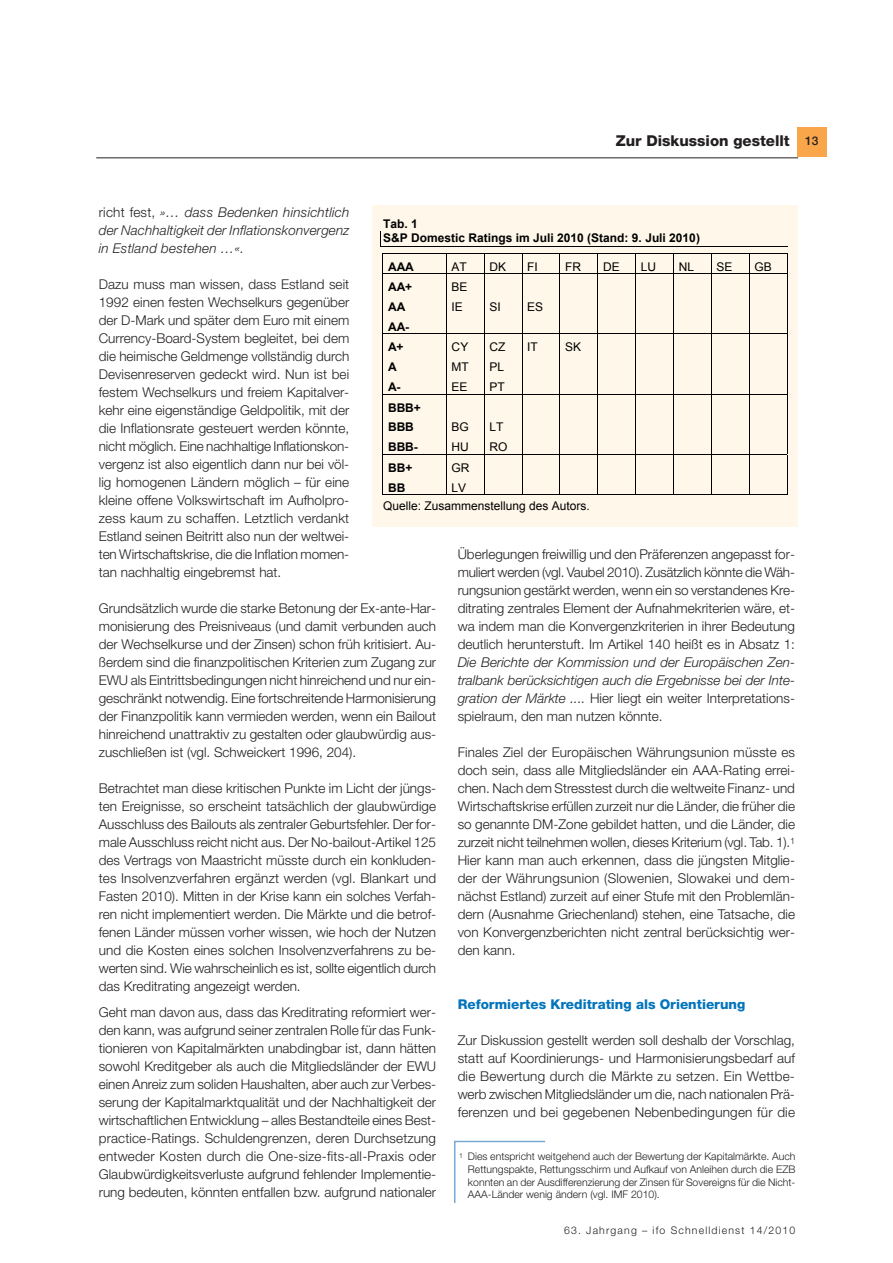
<style>
.page{position:relative;width:893px;height:1263px;background:#fff}
.page>*{position:absolute;margin:0;border:0;box-sizing:border-box;transform-origin:0 0}
.t1{font:800 15px "Helvetica Neue LT Std";color:#231f20}
.t2{font:300 13.5px/18px "Helvetica Neue LT Std";color:#231f20;text-align:justify}
.t3{font:italic 300 13.5px/18px "Helvetica Neue LT Std";letter-spacing:.005em;color:#231f20;text-align:justify}
.t4{font:800 13.5px "Helvetica Neue LT Std";color:#0074bc}
.t5{font:12px/18.1px "Arial";color:#000}
.t6{font:700 12px/13.8px "Arial";color:#000}
.t7{font:500 12px "Helvetica Neue LT Std";color:#231f20}
.t8{font:300 10.5px/12.8px "Helvetica Neue LT Std";color:#231f20;text-align:justify}
.t9{font:300 10.5px "Helvetica Neue LT Std";letter-spacing:.11em;color:#231f20}
.s1{font-style:normal}
</style>
<div class="page">
<hr style="left:96px;top:157px;width:702px;height:1px;background:#231f20">
<div style="left:796px;top:128px;width:30px;height:29px;background:#f9a64a"></div>
<div style="left:372px;top:206px;width:425px;height:321px;background:#fef7ea"></div>
<hr style="left:380px;top:246px;width:408px;height:1px;background:#000">
<svg style="left:380px;top:231px;width:1px;height:15px"></svg>
<hr style="left:382px;top:253px;width:405px;height:1px;background:#000">
<hr style="left:382px;top:273px;width:405px;height:1px;background:#000">
<hr style="left:382px;top:334px;width:405px;height:1px;background:#000">
<hr style="left:382px;top:394px;width:405px;height:1px;background:#000">
<hr style="left:382px;top:454px;width:405px;height:1px;background:#000">
<svg style="left:382px;top:254px;width:1px;height:240px"></svg>
<hr style="left:382px;top:494px;width:64px;height:1px;background:#000">
<svg style="left:446px;top:254px;width:1px;height:240px"></svg>
<hr style="left:446px;top:494px;width:38px;height:1px;background:#000">
<svg style="left:484px;top:254px;width:1px;height:240px"></svg>
<hr style="left:484px;top:494px;width:37px;height:1px;background:#000">
<hr style="left:522px;top:494px;width:37px;height:1px;background:#000">
<svg style="left:559px;top:254px;width:1px;height:241px"></svg>
<hr style="left:560px;top:494px;width:37px;height:1px;background:#000">
<svg style="left:597px;top:254px;width:1px;height:241px"></svg>
<hr style="left:598px;top:494px;width:37px;height:1px;background:#000">
<svg style="left:635px;top:254px;width:1px;height:241px"></svg>
<hr style="left:636px;top:494px;width:37px;height:1px;background:#000">
<svg style="left:673px;top:254px;width:1px;height:240px"></svg>
<hr style="left:673px;top:494px;width:38px;height:1px;background:#000">
<svg style="left:711px;top:254px;width:1px;height:240px"></svg>
<hr style="left:711px;top:494px;width:37px;height:1px;background:#000">
<hr style="left:749px;top:494px;width:37px;height:1px;background:#000">
<svg style="left:454px;top:1140px;width:92px;height:63px"></svg>
<p class="t1" style="left:615px;top:135px;width:175px">Zur Diskussion gestellt</p>
<p class="t7" style="left:805px;top:136px;width:15px">13</p>
<p class="t3" style="left:99px;top:204px;width:252px"><span class="s1">richt fest,</span> »… dass Bedenken hinsichtlich der Nachhaltigkeit der Inflationskonvergenz in Estland bestehen …«.</p>
<p class="t2" style="left:99px;top:276px;width:252px">Dazu muss man wissen, dass Estland seit 1992 einen festen Wechselkurs gegenüber der D-Mark und später dem Euro mit einem Currency-Board-System begleitet, bei dem die heimische Geldmenge vollständig durch Devisenreserven gedeckt wird. Nun ist bei festem Wechselkurs und freiem Kapitalver&shy;kehr eine eigenständige Geldpolitik, mit der die Inflationsrate gesteuert werden könnte, nicht möglich. Eine nachhaltige Inflationskon&shy;vergenz ist also eigentlich dann nur bei völ&shy;lig homogenen Ländern möglich – für eine kleine offene Volkswirtschaft im Aufholpro&shy;zess kaum zu schaffen. Letztlich verdankt Estland seinen Beitritt also nun der weltwei&shy;ten Wirtschaftskrise, die die Inflation momen&shy;tan nachhaltig eingebremst hat.</p>
<p class="t2" style="left:99px;top:600px;width:339px">Grundsätzlich wurde die starke Betonung der Ex-ante-Har&shy;monisierung des Preisniveaus (und damit verbunden auch der Wechselkurse und der Zinsen) schon früh kritisiert. Au&shy;ßerdem sind die finanzpolitischen Kriterien zum Zugang zur EWU als Eintrittsbedingungen nicht hinreichend und nur ein&shy;geschränkt notwendig. Eine fortschreitende Harmonisierung der Finanzpolitik kann vermieden werden, wenn ein Bailout hinreichend unattraktiv zu gestalten oder glaubwürdig aus&shy;zuschließen ist (vgl. Schweickert 1996, 204).</p>
<p class="t2" style="left:99px;top:780px;width:339px">Betrachtet man diese kritischen Punkte im Licht der jüngs&shy;ten Ereignisse, so erscheint tatsächlich der glaubwürdige Ausschluss des Bailouts als zentraler Geburtsfehler. Der for&shy;male Ausschluss reicht nicht aus. Der No-bailout-Artikel 125 des Vertrags von Maastricht müsste durch ein konkluden&shy;tes Insolvenzverfahren ergänzt werden (vgl. Blankart und Fasten 2010). Mitten in der Krise kann ein solches Verfah&shy;ren nicht implementiert werden. Die Märkte und die betrof&shy;fenen Länder müssen vorher wissen, wie hoch der Nutzen und die Kosten eines solchen Insolvenzverfahrens zu be&shy;werten sind. Wie wahrscheinlich es ist, sollte eigentlich durch das Kreditrating angezeigt werden.</p>
<p class="t2" style="left:99px;top:1005px;width:339px">Geht man davon aus, dass das Kreditrating reformiert wer&shy;den kann, was aufgrund seiner zentralen Rolle für das Funk&shy;tionieren von Kapitalmärkten unabdingbar ist, dann hätten sowohl Kreditgeber als auch die Mitgliedsländer der EWU einen Anreiz zum soliden Haushalten, aber auch zur Verbes&shy;serung der Kapitalmarktqualität und der Nachhaltigkeit der wirtschaftlichen Entwicklung – alles Bestandteile eines Best&shy;practice-Ratings. Schuldengrenzen, deren Durchsetzung entweder Kosten durch die One-size-fits-all-Praxis oder Glaubwürdigkeitsverluste aufgrund fehlender Implementie&shy;rung bedeuten, könnten entfallen bzw. aufgrund nationaler</p>
<p class="t6" style="left:383px;top:217px;width:318px">Tab. 1<br>S&amp;P Domestic Ratings im Juli 2010 (Stand: 9. Juli 2010)</p>
<p class="t6" style="left:388px;top:260px;width:27px">AAA</p>
<p class="t5" style="left:451px;top:258px;width:17px">AT</p>
<p class="t5" style="left:489px;top:258px;width:18px">DK</p>
<p class="t5" style="left:527px;top:258px;width:12px">FI</p>
<p class="t5" style="left:565px;top:258px;width:17px">FR</p>
<p class="t5" style="left:603px;top:258px;width:18px">DE</p>
<p class="t5" style="left:641px;top:258px;width:17px">LU</p>
<p class="t5" style="left:678px;top:258px;width:17px">NL</p>
<p class="t5" style="left:716px;top:258px;width:17px">SE</p>
<p class="t5" style="left:754px;top:258px;width:19px">GB</p>
<p class="t6" style="left:388px;top:280px;width:26px">AA+</p>
<p class="t5" style="left:451px;top:278px;width:17px">BE</p>
<p class="t6" style="left:388px;top:300px;width:19px">AA</p>
<p class="t5" style="left:451px;top:298px;width:13px">IE</p>
<p class="t5" style="left:489px;top:298px;width:13px">SI</p>
<p class="t5" style="left:527px;top:298px;width:17px">ES</p>
<p class="t6" style="left:388px;top:316px;width:23px;line-height:20.5px">AA-<br>A+</p>
<p class="t5" style="left:451px;top:338px;width:18px">CY</p>
<p class="t5" style="left:489px;top:338px;width:17px">CZ</p>
<p class="t5" style="left:527px;top:338px;width:12px">IT</p>
<p class="t5" style="left:565px;top:338px;width:17px">SK</p>
<p class="t6" style="left:388px;top:360px;width:10px">A</p>
<p class="t5" style="left:451px;top:358px;width:19px">MT</p>
<p class="t5" style="left:489px;top:358px;width:16px">PL</p>
<p class="t6" style="left:388px;top:380px;width:14px">A-</p>
<p class="t5" style="left:451px;top:378px;width:17px">EE</p>
<p class="t5" style="left:489px;top:378px;width:17px">PT</p>
<p class="t6" style="left:388px;top:398px;width:34px;line-height:19.8px">BBB+<br>BBB</p>
<p class="t5" style="left:451px;top:418px;width:19px">BG</p>
<p class="t5" style="left:489px;top:418px;width:15px">LT</p>
<p class="t6" style="left:388px;top:440px;width:31px">BBB-</p>
<p class="t5" style="left:451px;top:438px;width:19px">HU</p>
<p class="t5" style="left:489px;top:438px;width:19px">RO</p>
<p class="t6" style="left:388px;top:461px;width:26px">BB+</p>
<p class="t5" style="left:451px;top:458px;width:19px">GR</p>
<p class="t6" style="left:388px;top:480px;width:19px">BB</p>
<p class="t5" style="left:383px;top:478px;width:208px;text-indent:68px">LV<br>Quelle: Zusammenstellung des Autors.</p>
<p class="t2" style="left:457px;top:547px;width:339px">Überlegungen freiwillig und den Präferenzen angepasst for&shy;muliert werden (vgl. Vaubel 2010). Zusätzlich könnte die Wäh&shy;rungsunion gestärkt werden, wenn ein so verstandenes Kre&shy;ditrating zentrales Element der Aufnahmekriterien wäre, et&shy;wa indem man die Konvergenzkriterien in ihrer Bedeutung deutlich herunterstuft. Im Artikel 140 heißt es in Absatz 1:</p>
<p class="t3" style="left:457px;top:655px;width:339px">Die Berichte der Kommission und der Europäischen Zen&shy;tralbank berücksichtigen auch die Ergebnisse bei der Inte&shy;gration der Märkte .... <span class="s1">Hier liegt ein weiter Interpretations&shy;spielraum, den man nutzen könnte.</span></p>
<p class="t2" style="left:457px;top:745px;width:339px">Finales Ziel der Europäischen Währungsunion müsste es doch sein, dass alle Mitgliedsländer ein AAA-Rating errei&shy;chen. Nach dem Stresstest durch die weltweite Finanz- und Wirtschaftskrise erfüllen zurzeit nur die Länder, die früher die so genannte DM-Zone gebildet hatten, und die Länder, die zurzeit nicht teilnehmen wollen, dieses Kriterium (vgl. Tab. 1).<sup>1<br></sup>Hier kann man auch erkennen, dass die jüngsten Mitglie&shy;der der Währungsunion (Slowenien, Slowakei und dem&shy;nächst Estland) zurzeit auf einer Stufe mit den Problemlän&shy;dern (Ausnahme Griechenland) stehen, eine Tatsache, die von Konvergenzberichten nicht zentral berücksichtig wer&shy;den kann.</p>
<p class="t4" style="left:457px;top:1000px;width:289px">Reformiertes Kreditrating als Orientierung</p>
<p class="t2" style="left:457px;top:1033px;width:339px">Zur Diskussion gestellt werden soll deshalb der Vorschlag, statt auf Koordinierungs- und Harmonisierungsbedarf auf die Bewertung durch die Märkte zu setzen. Ein Wettbe&shy;werb zwischen Mitgliedsländer um die, nach nationalen Prä&shy;ferenzen und bei gegebenen Nebenbedingungen für die</p>
<p class="t8" style="left:468px;top:1151px;width:329px;text-indent:-9px"><sup>1</sup> Dies entspricht weitgehend auch der Bewertung der Kapitalmärkte. Auch Rettungspakte, Rettungsschirm und Aufkauf von Anleihen durch die EZB konnten an der Ausdifferenzierung der Zinsen für Sovereigns für die Nicht-AAA-Länder wenig ändern (vgl. IMF 2010).</p>
<p class="t9" style="left:564px;top:1227px;width:233px">63. Jahrgang – ifo Schnelldienst 14/2010</p>
</div>
